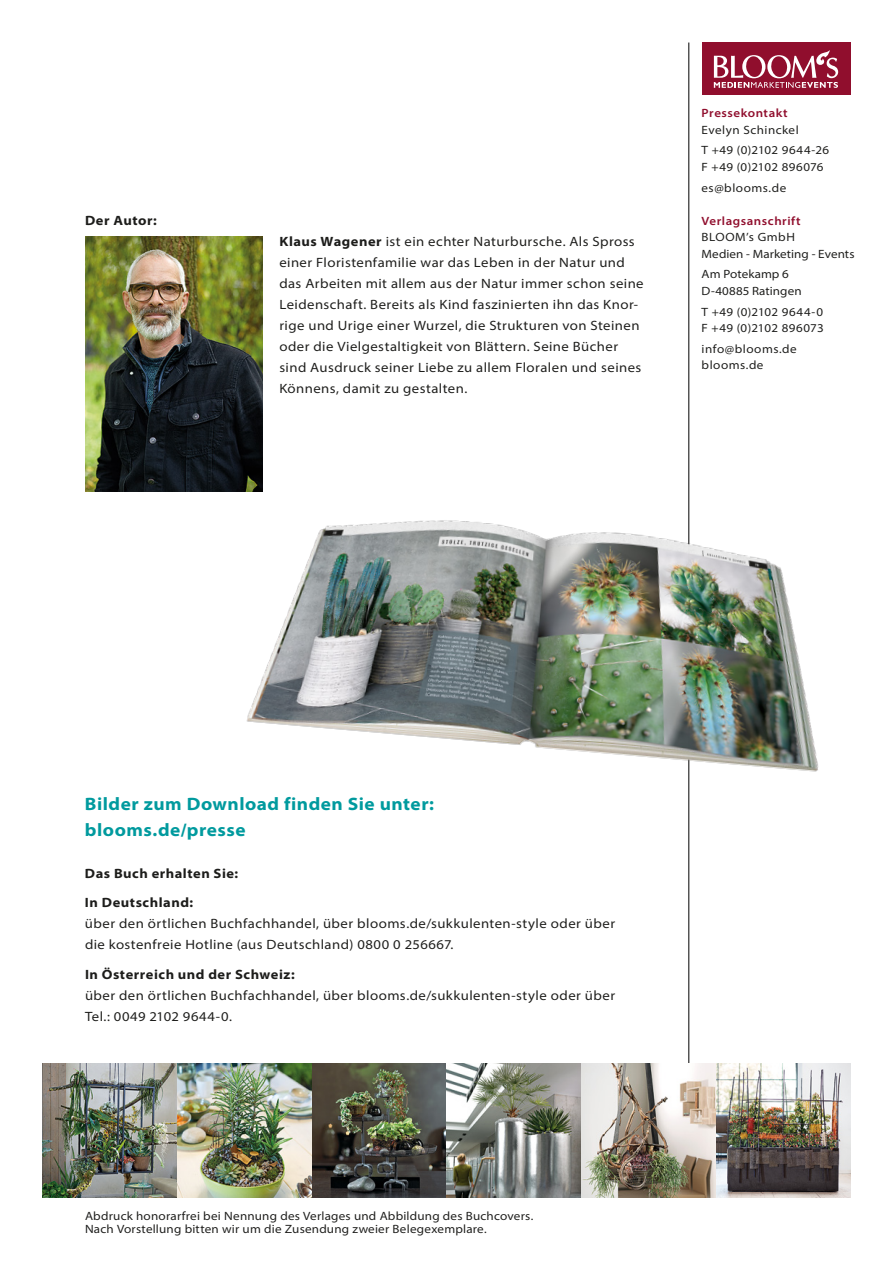
<style>
.page{position:relative;width:893px;height:1263px;background:#fff}
.page>*{position:absolute;margin:0;border:0;box-sizing:border-box;transform-origin:0 0}
.t1{font:700 semi-expanded 18px/25.5px "Myriad Pro";letter-spacing:.03em;color:#009a9e}
.t2{font:semi-expanded 13.5px/21px "Myriad Pro";letter-spacing:.035em;color:#1d1d1b}
.t3{font:700 semi-expanded 13.5px/29.5px "Myriad Pro";letter-spacing:.04em;color:#1d1d1b}
.t4{font:semi-expanded 12px/16.5px "Myriad Pro";letter-spacing:.02em;color:#1d1d1b}
.t5{font:600 semi-expanded 12px "Myriad Pro";letter-spacing:.045em;color:#900e2d}
.t6{font:semi-expanded 12px/20.7px "Myriad Pro";letter-spacing:.04em;color:#1d1d1b}
.t7{font:semi-expanded 12px/16.5px "Myriad Pro";letter-spacing:.045em;color:#1d1d1b}
.s1{font-weight:700}
</style>
<div class="page">
<hr style="left:688px;top:43px;width:1px;height:1155px;background:#000">
<div style="left:702px;top:43px;width:148px;height:52px;background:#900e2d"></div>
<svg style="left:714px;top:50px;width:124px;height:38px"></svg>
<img style="left:85px;top:236px;width:177px;height:256px">
<img style="left:204px;top:473px;width:615px;height:324px">
<img style="left:716px;top:1063px;width:134px;height:135px">
<img style="left:312px;top:1063px;width:134px;height:135px">
<img style="left:43px;top:1063px;width:134px;height:135px">
<img style="left:446px;top:1063px;width:135px;height:135px">
<img style="left:177px;top:1063px;width:135px;height:135px">
<img style="left:581px;top:1063px;width:135px;height:135px">
<p class="t3" style="left:85px;top:205px;width:73px">Der Autor:</p>
<p class="t2" style="left:279px;top:231px;width:366px"><span class="s1">Klaus Wagener</span> ist ein echter Naturbursche. Als Spross einer Floristenfamilie war das Leben in der Natur und das Arbeiten mit allem aus der Natur immer schon seine Leidenschaft. Bereits als Kind faszinierten ihn das Knor&shy;rige und Urige einer Wurzel, die Strukturen von Steinen oder die Vielgestaltigkeit von Blättern. Seine Bücher sind Ausdruck seiner Liebe zu allem Floralen und seines Könnens, damit zu gestalten.</p>
<p class="t5" style="left:702px;top:105px;width:88px">Pressekontakt</p>
<p class="t4" style="left:702px;top:119px;width:129px;line-height:20.7px">Evelyn Schinckel<br>T +49 (0)2102 9644-26</p>
<p class="t6" style="left:702px;top:156px;width:123px">F +49 (0)2102 896076 es@blooms.de</p>
<p class="t5" style="left:702px;top:213px;width:100px">Verlagsanschrift</p>
<p class="t4" style="left:702px;top:228px;width:154px">BLOOM’s GmbH<br>Medien - Marketing - Events</p>
<p class="t4" style="left:702px;top:266px;width:102px">Am Potekamp 6<br>D-40885 Ratingen</p>
<p class="t4" style="left:702px;top:303px;width:124px">T +49 (0)2102 9644-0<br>F +49 (0)2102 896073</p>
<p class="t7" style="left:702px;top:340px;width:97px">info@blooms.de blooms.de</p>
<h1 class="t1" style="left:85px;top:791px;width:351px">Bilder zum Download finden Sie unter: blooms.de/presse</h1>
<p class="t3" style="left:85px;top:858px;width:155px">Das Buch erhalten Sie:<br>In Deutschland:</p>
<p class="t2" style="left:85px;top:913px;width:532px">über den örtlichen Buchfachhandel, über blooms.de/sukkulenten-style oder über die kostenfreie Hotline (aus Deutschland) 0800 0 256667.</p>
<p class="t3" style="left:85px;top:959px;width:211px">In Österreich und der Schweiz:</p>
<p class="t2" style="left:85px;top:984px;width:532px">über den örtlichen Buchfachhandel, über blooms.de/sukkulenten-style oder über<br>Tel.: 0049 2102 9644-0.</p>
<p class="t4" style="left:85px;top:1209px;width:450px;line-height:13.5px">Abdruck honorarfrei bei Nennung des Verlages und Abbildung des Buchcovers.<br>Nach Vorstellung bitten wir um die Zusendung zweier Belegexemplare.</p>
</div>
